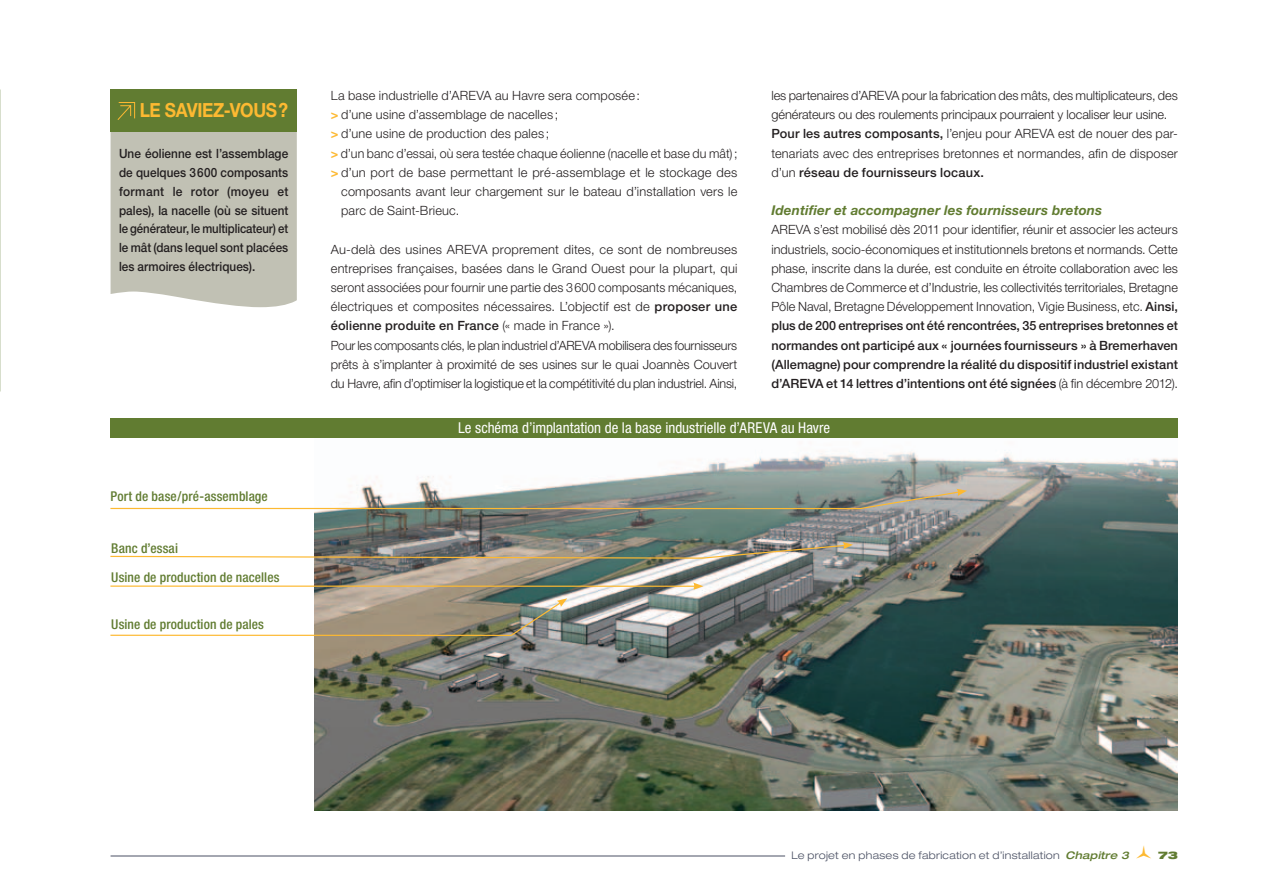
<style>
.page{position:relative;width:1263px;height:893px;background:#fff}
.page>*{position:absolute;margin:0;border:0;box-sizing:border-box;transform-origin:0 0}
.t1{font:700 19.5px "Helvetica Neue";letter-spacing:-.02em;color:#fdb931;scale:.89 1}
.t2{font:condensed 15px "Helvetica Neue";color:#fff}
.t3{font:500 condensed 13.5px/29px "Helvetica Neue";letter-spacing:.01em;color:#617c31}
.t4{font:italic 700 13.5px "Helvetica Neue";letter-spacing:.01em;color:#617c31}
.t5{font:300 12.75px/19.2px "Helvetica Neue";letter-spacing:.005em;color:#231f20}
.t6{font:500 12.75px/18.8px "Helvetica Neue";letter-spacing:.005em;color:#231f20;text-align:justify;scale:.92 1}
.t7{font:300 expanded 10.5px "Helvetica Neue";letter-spacing:.025em;color:#4a5063}
.t8{font:900 expanded 10.5px "Helvetica Neue";color:#617c31}
.s1{font-weight:700;color:#fdb931}
.s2{font-weight:500}
.s3{font-weight:500;font-style:italic;color:#617c31}
</style>
<div class="page">
<hr style="left:111px;top:856px;width:674px;height:1px;background:#4a5063">
<img style="left:315px;top:450px;width:863px;height:360px">
<div style="left:110px;top:419px;width:1068px;height:19px;background:#617c31"></div>
<svg style="left:110px;top:489px;width:857px;height:21px"></svg>
<svg style="left:110px;top:598px;width:457px;height:39px"></svg>
<hr style="left:110px;top:585px;width:586px;height:2px;background:#fdb931">
<svg style="left:693px;top:583px;width:10px;height:7px"></svg>
<img style="left:110px;top:542px;width:743px;height:17px">
<div style="left:111px;top:89px;width:186px;height:43px;background:#617c31"></div>
<svg style="left:111px;top:102px;width:186px;height:205px"></svg>
<h1 class="t1" style="left:140px;top:98px;width:168px">LE SAVIEZ-VOUS?</h1>
<p class="t6" style="left:119px;top:144px;width:185px">Une éolienne est l’assemblage de quelques 3600 composants formant le rotor (moyeu et pales), la nacelle (où se situent le générateur, le multiplicateur) et le mât (dans lequel sont placées les armoires électriques).</p>
<p class="t3" style="left:110px;top:482px;width:159px">Port de base/pré-assemblage</p>
<p class="t3" style="left:111px;top:533px;width:170px">Banc d’essai<br>Usine de production de nacelles</p>
<p class="t3" style="left:111px;top:609px;width:154px">Usine de production de pales</p>
<p class="t5" style="left:331px;top:86px;width:311px">La base industrielle d’AREVA au Havre sera composée:</p>
<p class="t5" style="left:331px;top:105px;width:229px"><span class="s1">&gt;</span> d’une usine d’assemblage de nacelles;</p>
<p class="t5" style="left:331px;top:124px;width:220px"><span class="s1">&gt;</span> d’une usine de production des pales ;</p>
<p class="t5" style="left:331px;top:143px;width:408px"><span class="s1">&gt;</span> d’un banc d’essai, où sera testée chaque éolienne (nacelle et base du mât);</p>
<p class="t5" style="left:331px;top:162px;width:408px"><span class="s1">&gt;</span> d’un port de base permettant le pré-assemblage et le stockage des</p>
<p class="t5" style="left:341px;top:182px;width:398px">composants avant leur chargement sur le bateau d’installation vers le</p>
<p class="t5" style="left:341px;top:201px;width:120px">parc de Saint-Brieuc.</p>
<p class="t5" style="left:331px;top:239px;width:408px">Au-delà des usines AREVA proprement dites, ce sont de nombreuses entreprises françaises, basées dans le Grand Ouest pour la plupart, qui seront associées pour fournir une partie des 3600 composants mécaniques, électriques et composites nécessaires. L’objectif est de <span class="s2">proposer une éolienne produite en France</span> (« made in France »).<br>Pour les composants clés, le plan industriel d’AREVA mobilisera des fournisseurs prêts à s’implanter à proximité de ses usines sur le quai Joannès Couvert du Havre, afin d’optimiser la logistique et la compétitivité du plan industriel. Ainsi,</p>
<p class="t5" style="left:771px;top:86px;width:408px">les partenaires d’AREVA pour la fabrication des mâts, des multiplicateurs, des générateurs ou des roulements principaux pourraient y localiser leur usine.<br><span class="s2">Pour les autres composants,</span> l’enjeu pour AREVA est de nouer des par&shy;tenariats avec des entreprises bretonnes et normandes, afin de disposer d’un <span class="s2">réseau de fournisseurs locaux.</span></p>
<p class="t4" style="left:771px;top:202px;width:332px">Identifier et accompagner les fournisseurs bretons</p>
<p class="t5" style="left:771px;top:220px;width:408px;text-align:justify">AREVA s’est mobilisé dès 2011 pour identifier, réunir et associer les acteurs industriels, socio-économiques et institutionnels bretons et normands. Cette phase, inscrite dans la durée, est conduite en étroite collaboration avec les Chambres de Commerce et d’Industrie, les collectivités territoriales, Bretagne Pôle Naval, Bretagne Développement Innovation, Vigie Business, etc. <span class="s2">Ainsi, plus de 200 entreprises ont été rencontrées, 35 entreprises bretonnes et normandes ont participé aux « journées fournisseurs » à Bremerhaven (Allemagne) pour comprendre la réalité du dispositif industriel existant d’AREVA et 14 lettres d’intentions ont été signées</span> (à fin décembre 2012).</p>
<p class="t2" style="left:458px;top:419px;width:374px">Le schéma d’implantation de la base industrielle d’AREVA au Havre</p>
<p class="t7" style="left:791px;top:849px;width:339px">Le projet en phases de fabrication et d’installation <span class="s3">Chapitre 3</span></p>
<p class="t8" style="left:1158px;top:848px;width:21px">73</p>
</div>
